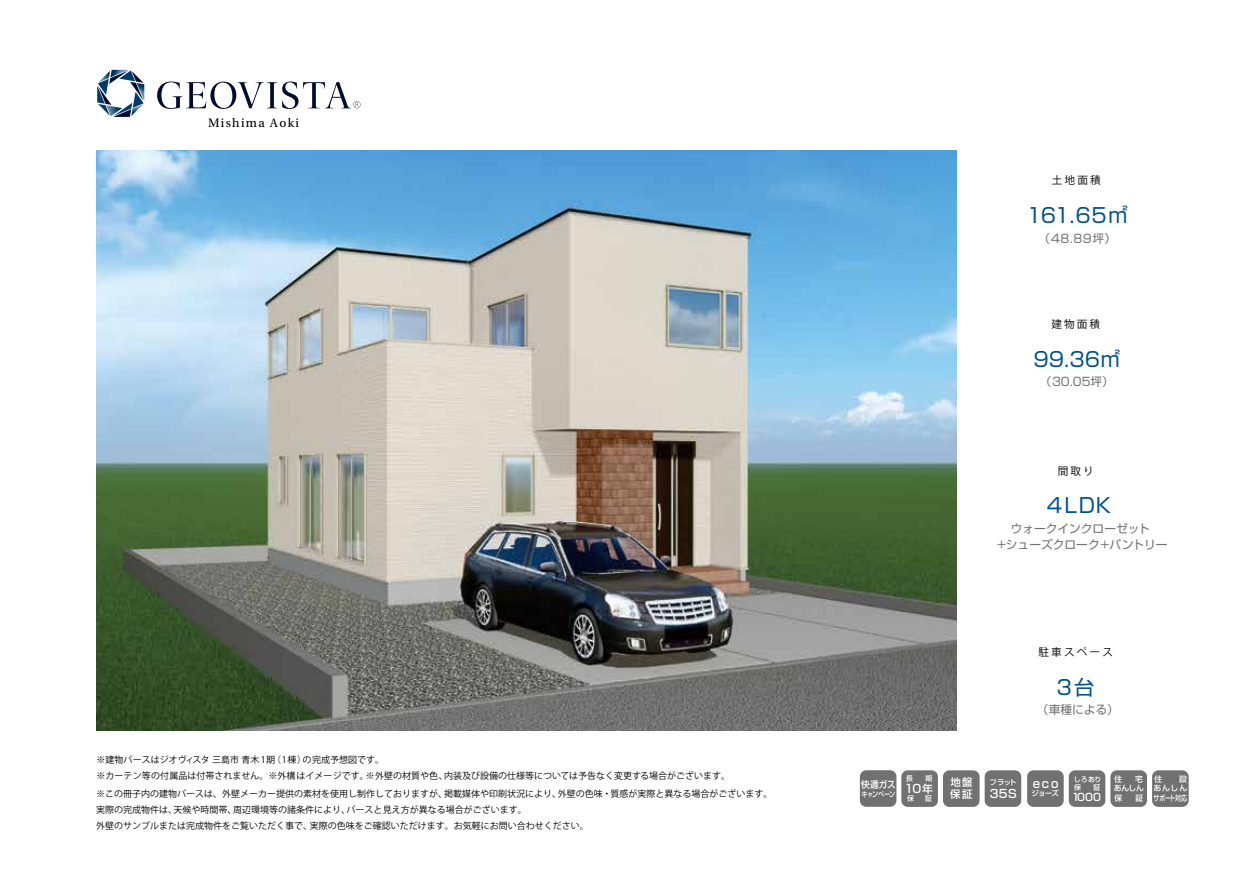
<style>
.page{position:relative;width:1251px;height:893px;background:#fff}
.page>*{position:absolute;margin:0;border:0;box-sizing:border-box;transform-origin:0 0}
.t1{font:20.25px "Shin Go Pro";color:#005189}
.t2{font:12.9px "Utopia Std";letter-spacing:.1em;color:#000}
.t3{font:11.7px/16.5px "Shin Go Pro";color:#727171;text-align:center}
.t4{font:500 11.7px "Shin Go Pro";color:#fff}
.t5{font:500 11.55px "Shin Go Pro";color:#fff}
.t6{font:10.65px "Koz Go Pr 6 N";letter-spacing:.2em;color:#000}
.t7{font:500 10.35px/12px "Shin Go Pro";letter-spacing:.015em;color:#fff}
.t8{font:500 9.45px "Shin Go Pro";color:#fff;scale:.91 1}
.t9{font:9px/15.8px "Koz Go Pr 6 N";color:#000}
.t10{font:500 7.8px/9.3px "Shin Go Pro";letter-spacing:-.025em;color:#fff}
.t11{font:500 7.35px "Shin Go Pro";letter-spacing:-.105em;color:#fff}
.t12{font:500 7.35px "Shin Go Pro";letter-spacing:-.105em;color:#fff;scale:.83 1}
.t13{font:500 6.9px/8.2px "Shin Go Pro";color:#fff}
.s1{font-size:10.95px}
</style>
<div class="page">
<div style="left:901px;top:770px;width:36px;height:37px;background:#727171;border-radius:6px"></div>
<div style="left:942px;top:770px;width:37px;height:37px;background:#727171;border-radius:6px"></div>
<div style="left:984px;top:770px;width:37px;height:37px;background:#727171;border-radius:6px"></div>
<div style="left:1026px;top:770px;width:37px;height:37px;background:#727171;border-radius:6px"></div>
<div style="left:1068px;top:770px;width:37px;height:37px;background:#727171;border-radius:6px"></div>
<div style="left:1110px;top:770px;width:36px;height:37px;background:#727171;border-radius:6px"></div>
<div style="left:1151px;top:770px;width:37px;height:37px;background:#727171;border-radius:6px"></div>
<div style="left:859px;top:770px;width:37px;height:37px;background:#727171;border-radius:6px"></div>
<svg style="left:157px;top:82px;width:203px;height:27px"></svg>
<svg style="left:97px;top:70px;width:47px;height:47px"></svg>
<img style="left:96px;top:151px;width:860px;height:579px">
<h2 class="t2" style="left:208px;top:116px;width:92px">Mishima Aoki</h2>
<p class="t9" style="left:97px;top:752px;width:635px">※建物パースはジオヴィスタ 三島市青木1期（1棟）の完成予想図です。<br>※カーテン等の付属品は付帯されません。※外構はイメージです。※外壁の材質や色、内装及び設備の仕様等については予告なく変更する場合がございます。</p>
<p class="t9" style="left:96px;top:786px;width:677px">※この冊子内の建物パースは、外壁メーカー提供の素材を使用し制作しておりますが、掲載媒体や印刷状況により、外壁の色味・質感が実際と異なる場合がございます。実際の完成物件は、天候や時間帯、周辺環境等の諸条件により、パースと見え方が異なる場合がございます。<br>外壁のサンプルまたは完成物件をご覧いただく事で、実際の色味をご確認いただけます。お気軽にお問い合わせください。</p>
<p class="t6" style="left:1051px;top:174px;width:50px">土地面積</p>
<h1 class="t1" style="left:1026px;top:199px;width:103px">161.65㎡</h1>
<p class="t3" style="left:1038px;top:228px;width:79px">（48.89坪）</p>
<p class="t6" style="left:1051px;top:318px;width:50px">建物面積</p>
<h1 class="t1" style="left:1033px;top:342px;width:88px">99.36㎡</h1>
<p class="t3" style="left:1039px;top:372px;width:76px">（30.05坪）</p>
<p class="t6" style="left:1057px;top:465px;width:38px">間取り</p>
<h1 class="t1" style="left:1044px;top:489px;width:68px">４LDK</h1>
<p class="t3" style="left:996px;top:519px;width:172px">ウォークインクローゼット<br>+シューズクローク+パントリー</p>
<p class="t6" style="left:1038px;top:646px;width:76px">駐車スペース</p>
<h1 class="t1" style="left:1053px;top:670px;width:42px">３台</h1>
<p class="t3" style="left:1036px;top:700px;width:83px">（車種による）</p>
<p class="t8" style="left:861px;top:776px;width:39px">快適ガス</p>
<p class="t12" style="left:861px;top:788px;width:42px">キャンペーン</p>
<p class="t13" style="left:906px;top:773px;width:8px">長</p>
<p class="t13" style="left:925px;top:773px;width:8px">期</p>
<p class="t4" style="left:904px;top:779px;width:30px">10<span class="s1">年</span></p>
<p class="t13" style="left:906px;top:794px;width:8px">保</p>
<p class="t13" style="left:924px;top:794px;width:8px">証</p>
<p class="t7" style="left:949px;top:775px;width:24px">地盤保証</p>
<p class="t11" style="left:989px;top:776px;width:28px">フラット</p>
<p class="t5" style="left:989px;top:784px;width:28px">35S</p>
<p class="t4" style="left:1032px;top:774px;width:27px">eco</p>
<p class="t11" style="left:1031px;top:787px;width:29px">ジョーズ</p>
<p class="t13" style="left:1073px;top:774px;width:29px">しろあり保　 証</p>
<p class="t7" style="left:1071px;top:790px;width:31px">1000</p>
<p class="t10" style="left:1114px;top:774px;width:9px">住</p>
<p class="t10" style="left:1113px;top:774px;width:31px;text-indent:21px">宅あんしん保　証</p>
<p class="t10" style="left:1154px;top:774px;width:9px">住</p>
<p class="t10" style="left:1153px;top:774px;width:35px;text-align:justify;text-indent:26px">設あんしんサポート対応</p>
</div>
